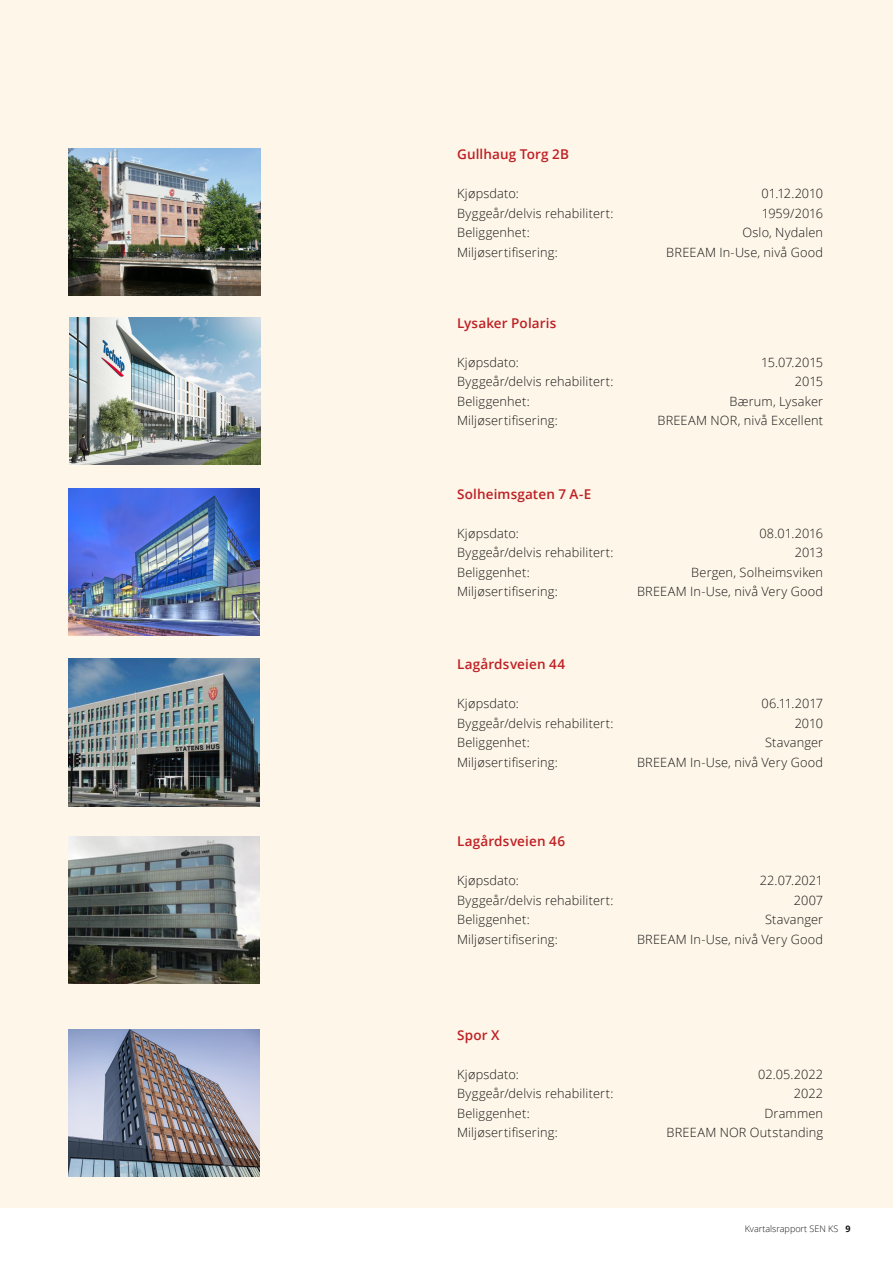
<style>
.page{position:relative;width:893px;height:1263px;background:#fff}
.page>*{position:absolute;margin:0;border:0;box-sizing:border-box;transform-origin:0 0}
.Mellomtittel_1__rød{font:600 13.5px "Open Sans";letter-spacing:.01em;color:#be1f24}
.Brødtekst_8_5_13{font:300 12.75px "Open Sans";letter-spacing:.01em;color:#161516}
.Brødtekst_8_5_13-2{font:300 12.75px "Open Sans";letter-spacing:-.01em;color:#161516}
.t1{font:300 9px "Open Sans";color:#161516}
.s1{font-weight:700}
</style>
<div class="page">
<div style="left:0;top:0;width:893px;height:1208px;background:#fef6e8"></div>
<img style="left:69px;top:149px;width:191px;height:147px">
<img style="left:69px;top:318px;width:191px;height:147px">
<img style="left:69px;top:659px;width:191px;height:147px">
<img style="left:69px;top:836px;width:190px;height:147px">
<img style="left:68px;top:488px;width:191px;height:147px">
<img style="left:69px;top:1029px;width:190px;height:147px">
<p class="Mellomtittel_1__rød" style="left:457px;top:145px;width:113px">Gullhaug Torg 2B</p>
<p class="Brødtekst_8_5_13" style="left:457px;top:185px;width:63px">Kjøpsdato:</p>
<p class="Brødtekst_8_5_13" style="left:761px;top:185px;width:63px">01.12.2010</p>
<p class="Brødtekst_8_5_13" style="left:457px;top:204px;width:158px">Byggeår/delvis rehabilitert:</p>
<p class="Brødtekst_8_5_13-2" style="left:762px;top:204px;width:63px">1959/2016</p>
<p class="Brødtekst_8_5_13" style="left:457px;top:224px;width:74px">Beliggenhet:</p>
<p class="Brødtekst_8_5_13" style="left:743px;top:224px;width:82px">Oslo, Nydalen</p>
<p class="Brødtekst_8_5_13" style="left:457px;top:243px;width:102px">Miljøsertifisering:</p>
<p class="Brødtekst_8_5_13" style="left:666px;top:243px;width:158px">BREEAM In-Use, nivå Good</p>
<p class="Mellomtittel_1__rød" style="left:457px;top:313px;width:101px">Lysaker Polaris</p>
<p class="Brødtekst_8_5_13" style="left:457px;top:353px;width:63px">Kjøpsdato:</p>
<p class="Brødtekst_8_5_13" style="left:761px;top:353px;width:63px">15.07.2015</p>
<p class="Brødtekst_8_5_13" style="left:457px;top:373px;width:158px">Byggeår/delvis rehabilitert:</p>
<p class="Brødtekst_8_5_13" style="left:795px;top:373px;width:30px">2015</p>
<p class="Brødtekst_8_5_13" style="left:457px;top:392px;width:74px">Beliggenhet:</p>
<p class="Brødtekst_8_5_13" style="left:729px;top:392px;width:95px">Bærum, Lysaker</p>
<p class="Brødtekst_8_5_13" style="left:457px;top:412px;width:102px">Miljøsertifisering:</p>
<p class="Brødtekst_8_5_13" style="left:657px;top:412px;width:167px">BREEAM NOR, nivå Excellent</p>
<p class="Mellomtittel_1__rød" style="left:457px;top:484px;width:136px">Solheimsgaten 7 A-E</p>
<p class="Brødtekst_8_5_13" style="left:457px;top:524px;width:63px">Kjøpsdato:</p>
<p class="Brødtekst_8_5_13" style="left:759px;top:524px;width:65px">08.01.2016</p>
<p class="Brødtekst_8_5_13" style="left:457px;top:544px;width:158px">Byggeår/delvis rehabilitert:</p>
<p class="Brødtekst_8_5_13" style="left:795px;top:544px;width:30px">2013</p>
<p class="Brødtekst_8_5_13" style="left:457px;top:563px;width:74px">Beliggenhet:</p>
<p class="Brødtekst_8_5_13" style="left:691px;top:563px;width:133px">Bergen, Solheimsviken</p>
<p class="Brødtekst_8_5_13" style="left:457px;top:583px;width:102px">Miljøsertifisering:</p>
<p class="Brødtekst_8_5_13" style="left:637px;top:583px;width:188px">BREEAM In-Use, nivå Very Good</p>
<p class="Mellomtittel_1__rød" style="left:457px;top:655px;width:110px">Lagårdsveien 44</p>
<p class="Brødtekst_8_5_13" style="left:457px;top:695px;width:63px">Kjøpsdato:</p>
<p class="Brødtekst_8_5_13" style="left:761px;top:695px;width:63px">06.11.2017</p>
<p class="Brødtekst_8_5_13" style="left:457px;top:714px;width:158px">Byggeår/delvis rehabilitert:</p>
<p class="Brødtekst_8_5_13" style="left:795px;top:714px;width:30px">2010</p>
<p class="Brødtekst_8_5_13" style="left:457px;top:734px;width:74px">Beliggenhet:</p>
<p class="Brødtekst_8_5_13" style="left:765px;top:734px;width:60px">Stavanger</p>
<p class="Brødtekst_8_5_13" style="left:457px;top:753px;width:102px">Miljøsertifisering:</p>
<p class="Brødtekst_8_5_13" style="left:637px;top:753px;width:188px">BREEAM In-Use, nivå Very Good</p>
<p class="Mellomtittel_1__rød" style="left:457px;top:832px;width:110px">Lagårdsveien 46</p>
<p class="Brødtekst_8_5_13" style="left:457px;top:872px;width:63px">Kjøpsdato:</p>
<p class="Brødtekst_8_5_13" style="left:760px;top:872px;width:65px">22.07.2021</p>
<p class="Brødtekst_8_5_13" style="left:457px;top:892px;width:158px">Byggeår/delvis rehabilitert:</p>
<p class="Brødtekst_8_5_13" style="left:794px;top:892px;width:31px">2007</p>
<p class="Brødtekst_8_5_13" style="left:457px;top:911px;width:74px">Beliggenhet:</p>
<p class="Brødtekst_8_5_13" style="left:765px;top:911px;width:60px">Stavanger</p>
<p class="Brødtekst_8_5_13" style="left:457px;top:931px;width:102px">Miljøsertifisering:</p>
<p class="Brødtekst_8_5_13" style="left:637px;top:931px;width:188px">BREEAM In-Use, nivå Very Good</p>
<p class="Mellomtittel_1__rød" style="left:457px;top:1025px;width:44px">Spor X</p>
<p class="Brødtekst_8_5_13" style="left:457px;top:1065px;width:63px">Kjøpsdato:</p>
<p class="Brødtekst_8_5_13" style="left:758px;top:1065px;width:66px">02.05.2022</p>
<p class="Brødtekst_8_5_13" style="left:457px;top:1085px;width:158px">Byggeår/delvis rehabilitert:</p>
<p class="Brødtekst_8_5_13" style="left:794px;top:1085px;width:31px">2022</p>
<p class="Brødtekst_8_5_13" style="left:457px;top:1104px;width:74px">Beliggenhet:</p>
<p class="Brødtekst_8_5_13" style="left:764px;top:1104px;width:60px">Drammen</p>
<p class="Brødtekst_8_5_13" style="left:457px;top:1124px;width:102px">Miljøsertifisering:</p>
<p class="Brødtekst_8_5_13" style="left:667px;top:1124px;width:158px">BREEAM NOR Outstanding</p>
<p class="t1" style="left:745px;top:1222px;width:107px">Kvartalsrapport SEN KS <span class="s1">9</span></p>
</div>
